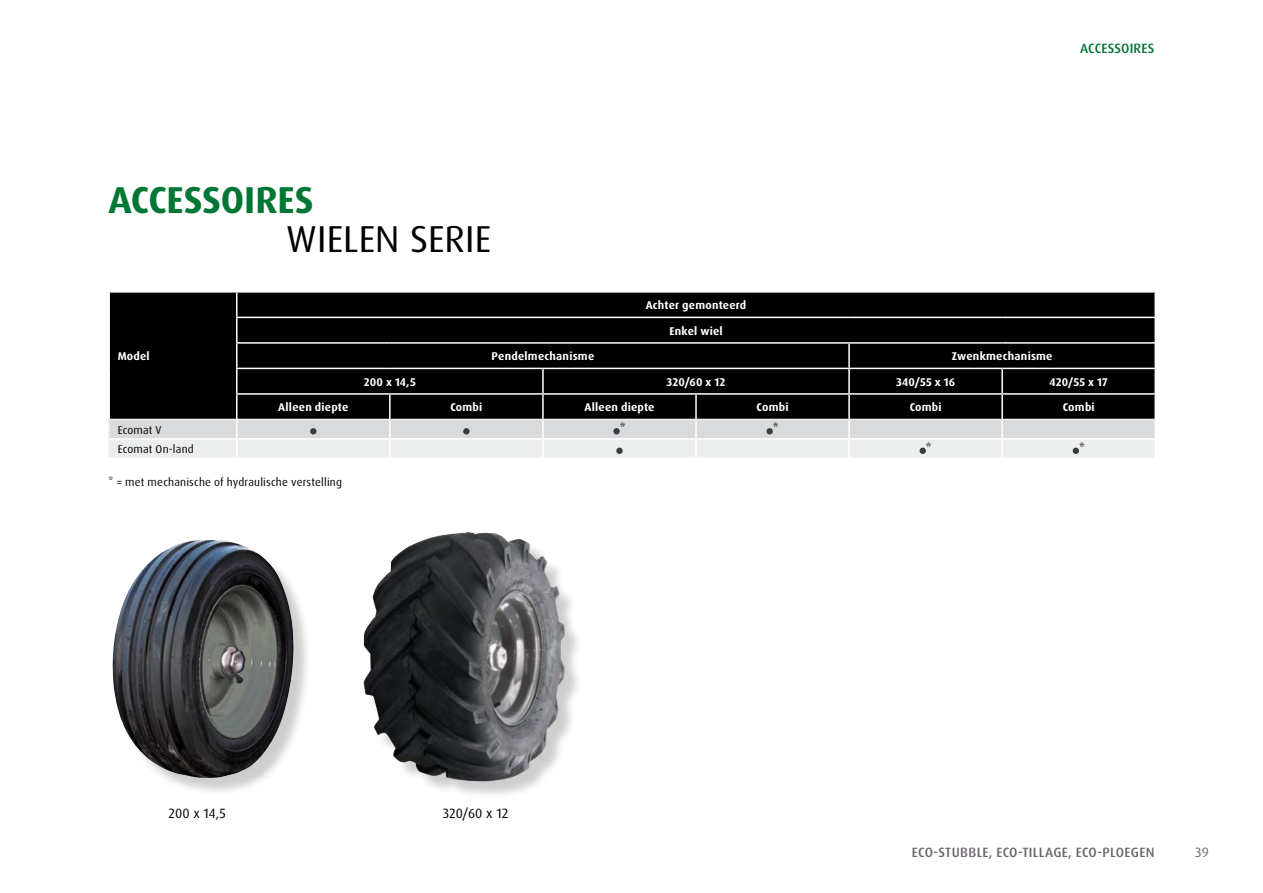
<style>
.page{position:relative;width:1263px;height:893px;background:#fff}
.page>*{position:absolute;margin:0;border:0;box-sizing:border-box;transform-origin:0 0}
.t1{font:700 37.5px "Dax Pro";letter-spacing:-.005em;color:#007734}
.t2{font:37.5px "Dax Pro";color:#000}
.t3{font:500 13.5px "Dax Pro";letter-spacing:.02em;color:#6c676d}
.t4{font:13.5px "Dax Pro";color:#000}
.t5{font:500 13.5px "Dax Pro";letter-spacing:.01em;color:#007734}
.t6{font:13.5px "Dax Pro";color:#6c676d}
.t7{font:700 11.25px "Dax Pro";letter-spacing:.02em;color:#fff}
.t8{font:11.25px "Dax Pro";letter-spacing:.015em;color:#000}
</style>
<div class="page">
<div style="left:115px;top:542px;width:197px;height:254px;background:#000;opacity:.2"></div>
<img style="left:112px;top:540px;width:186px;height:239px">
<div style="left:366px;top:535px;width:217px;height:263px;background:#000;opacity:.2"></div>
<img style="left:363px;top:532px;width:202px;height:250px">
<div style="left:110px;top:293px;width:126px;height:126px;background:#000"></div>
<div style="left:109px;top:419px;width:128px;height:20px;background:#d9dadb"></div>
<div style="left:109px;top:439px;width:128px;height:19px;background:#eceded"></div>
<hr style="left:108px;top:419px;width:128px;height:1px;background:#eceded">
<svg style="left:108px;top:420px;width:2px;height:37px"></svg>
<hr style="left:110px;top:438px;width:127px;height:2px;background:#fff">
<svg style="left:236px;top:293px;width:920px;height:165px;background:#404041"></svg>
<p class="t5" style="left:1080px;top:40px;width:76px">ACCESSOIRES</p>
<h1 class="t1" style="left:108px;top:176px;width:207px">ACCESSOIRES</h1>
<h1 class="t2" style="left:286px;top:215px;width:207px">WIELEN SERIE</h1>
<p class="t7" style="left:646px;top:298px;width:102px">Achter gemonteerd</p>
<p class="t7" style="left:669px;top:323px;width:55px">Enkel wiel</p>
<p class="t7" style="left:118px;top:349px;width:34px">Model</p>
<p class="t7" style="left:492px;top:349px;width:104px">Pendelmechanisme</p>
<p class="t7" style="left:952px;top:349px;width:102px">Zwenkmechanisme</p>
<p class="t7" style="left:364px;top:374px;width:53px">200 x 14,5</p>
<p class="t7" style="left:667px;top:374px;width:60px">320/60 x 12</p>
<p class="t7" style="left:896px;top:374px;width:61px">340/55 x 16</p>
<p class="t7" style="left:1049px;top:374px;width:60px">420/55 x 17</p>
<p class="t8" style="left:118px;top:422px;width:45px">Ecomat V</p>
<p class="t7" style="left:278px;top:400px;width:72px">Alleen diepte</p>
<p class="t7" style="left:450px;top:400px;width:34px">Combi</p>
<p class="t7" style="left:584px;top:400px;width:72px">Alleen diepte</p>
<p class="t7" style="left:756px;top:400px;width:34px">Combi</p>
<p class="t7" style="left:910px;top:400px;width:34px">Combi</p>
<p class="t7" style="left:1063px;top:400px;width:34px">Combi</p>
<p class="t4" style="left:620px;top:421px;width:7px">*</p>
<p class="t4" style="left:773px;top:421px;width:7px">*</p>
<p class="t8" style="left:118px;top:442px;width:78px">Ecomat On-land</p>
<p class="t4" style="left:926px;top:441px;width:7px">*</p>
<p class="t4" style="left:1079px;top:441px;width:7px">*</p>
<p class="t8" style="left:108px;top:475px;width:235px">* = met mechanische of hydraulische verstelling</p>
<p class="t4" style="left:168px;top:804px;width:59px">200 x 14,5</p>
<p class="t4" style="left:443px;top:804px;width:67px">320/60 x 12</p>
<p class="t3" style="left:912px;top:843px;width:244px">ECO-STUBBLE, ECO-TILLAGE, ECO-PLOEGEN</p>
<p class="t6" style="left:1195px;top:843px;width:15px">39</p>
</div>
